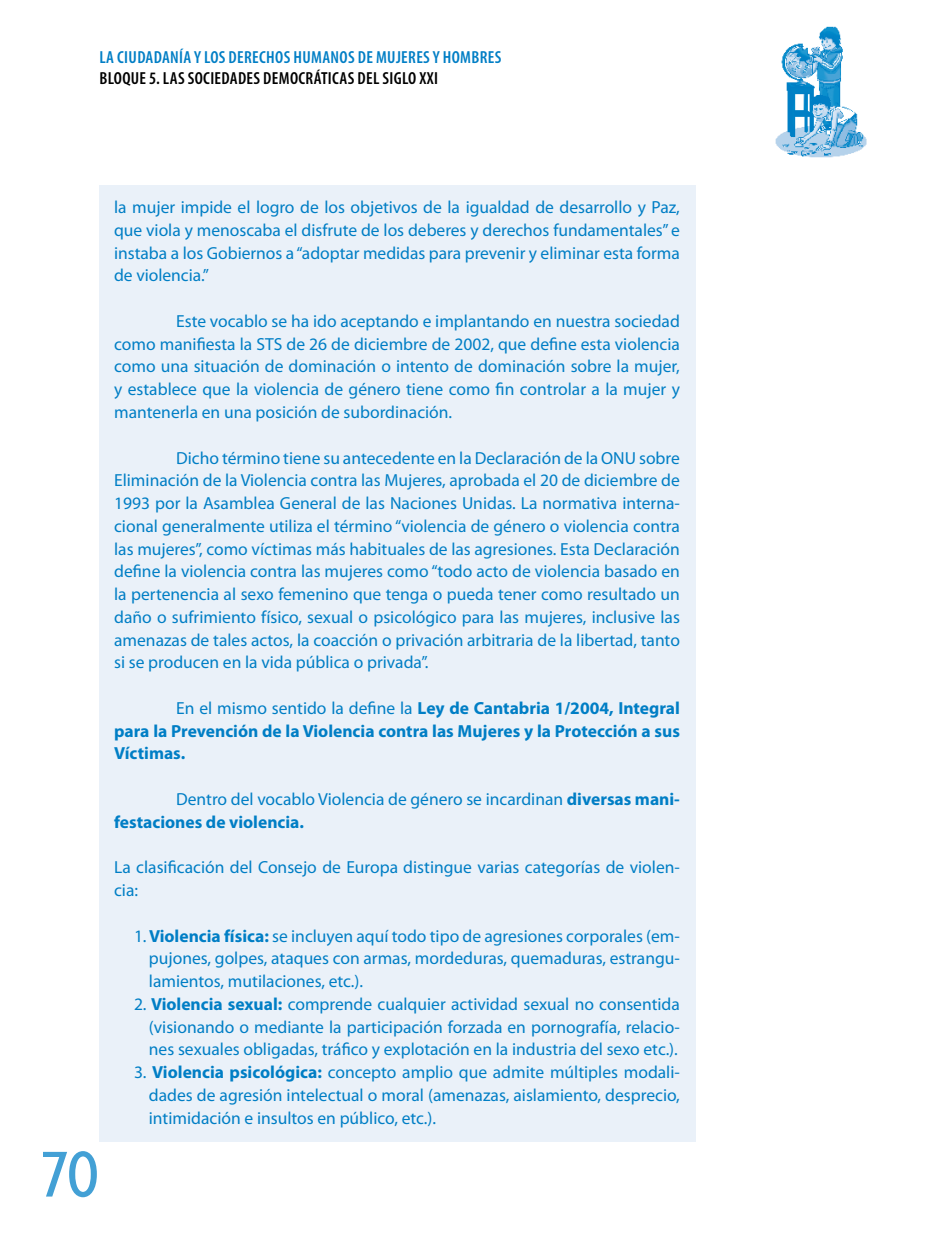
<style>
.page{position:relative;width:943px;height:1241px;background:#fff}
.page>*{position:absolute;margin:0;border:0;box-sizing:border-box;transform-origin:0 0}
.t1{font:500 condensed 70px "Agenda";color:#43a0d5}
.t2{font:17.5px/22.8px "Myriad Pro";color:#007ec5;text-align:justify}
.t3{font:700 17.5px/22.8px "Myriad Pro";color:#007ec5;text-align:justify}
.t4{font:600 condensed 17.5px "Myriad Pro";letter-spacing:.02em;color:#007ec5}
.t5{font:600 condensed 17.5px "Myriad Pro";letter-spacing:.02em;color:#000}
.s1{font-weight:400}
.s2{font-weight:700}
</style>
<div class="page">
<div style="left:99px;top:185px;width:596px;height:956px;background:#eaf1f9"></div>
<img style="left:775px;top:26px;width:92px;height:132px">
<p class="t4" style="left:99px;top:47px;width:403px">LA CIUDADANÍA Y LOS DERECHOS HUMANOS DE MUJERES Y HOMBRES</p>
<p class="t5" style="left:99px;top:68px;width:97px">BLOQUE 5. LAS SOCIEDADES</p>
<p class="t5" style="left:263px;top:68px;width:10px">DEMOCRÁ</p>
<p class="t5" style="left:321px;top:68px;width:15px">TICAS</p>
<p class="t5" style="left:357px;top:68px;width:82px">DEL SIGLO XXI</p>
<h1 class="t1" style="left:41px;top:1133px;width:59px">70</h1>
<p class="t2" style="left:114px;top:195px;width:567px">la mujer impide el logro de los objetivos de la igualdad de desarrollo y Paz, que viola y menoscaba el disfrute de los deberes y derechos fundamentales” e instaba a los Gobiernos a “adoptar medidas para prevenir y eliminar esta forma de violencia.”</p>
<p class="t2" style="left:114px;top:309px;width:567px;text-indent:62px">Este vocablo se ha ido aceptando e implantando en nuestra sociedad como manifiesta la STS de 26 de diciembre de 2002, que define esta violencia como una situación de dominación o intento de dominación sobre la mujer, y establece que la violencia de género tiene como fin controlar a la mujer y mantenerla en una posición de subordinación.</p>
<p class="t2" style="left:114px;top:446px;width:567px;text-indent:62px">Dicho término tiene su antecedente en la Declaración de la ONU sobre Eliminación de la Violencia contra las Mujeres, aprobada el 20 de diciembre de 1993 por la Asamblea General de las Naciones Unidas. La normativa interna&shy;cional generalmente utiliza el término “violencia de género o violencia contra las mujeres”, como víctimas más habituales de las agresiones. Esta Declaración define la violencia contra las mujeres como “todo acto de violencia basado en la pertenencia al sexo femenino que tenga o pueda tener como resultado un daño o sufrimiento físico, sexual o psicológico para las mujeres, inclusive las amenazas de tales actos, la coacción o privación arbitraria de la libertad, tanto si se producen en la vida pública o privada”.</p>
<p class="t3" style="left:114px;top:696px;width:567px;text-indent:62px"><span class="s1">En el mismo sentido la define la</span> Ley de Cantabria 1/2004, Integral para la Prevención de la Violencia contra las Mujeres y la Protección a sus Víctimas.</p>
<p class="t2" style="left:114px;top:787px;width:567px;text-indent:62px">Dentro del vocablo Violencia de género se incardinan <span class="s2">diversas mani&shy;festaciones de violencia.</span></p>
<p class="t2" style="left:114px;top:855px;width:567px">La clasificación del Consejo de Europa distingue varias categorías de violen&shy;cia:</p>
<p class="t2" style="left:149px;top:923px;width:532px;text-indent:-15px">1. <span class="s2">Violencia física:</span> se incluyen aquí todo tipo de agresiones corporales (em&shy;pujones, golpes, ataques con armas, mordeduras, quemaduras, estrangu&shy;lamientos, mutilaciones, etc.).</p>
<p class="t2" style="left:149px;top:992px;width:532px;text-indent:-15px">2. <span class="s2">Violencia sexual:</span> comprende cualquier actividad sexual no consentida (visionando o mediante la participación forzada en pornografía, relacio&shy;nes sexuales obligadas, tráfico y explotación en la industria del sexo etc.).</p>
<p class="t2" style="left:149px;top:1060px;width:532px;text-indent:-15px">3. <span class="s2">Violencia psicológica:</span> concepto amplio que admite múltiples modali&shy;dades de agresión intelectual o moral (amenazas, aislamiento, desprecio, intimidación e insultos en público, etc.).</p>
</div>
